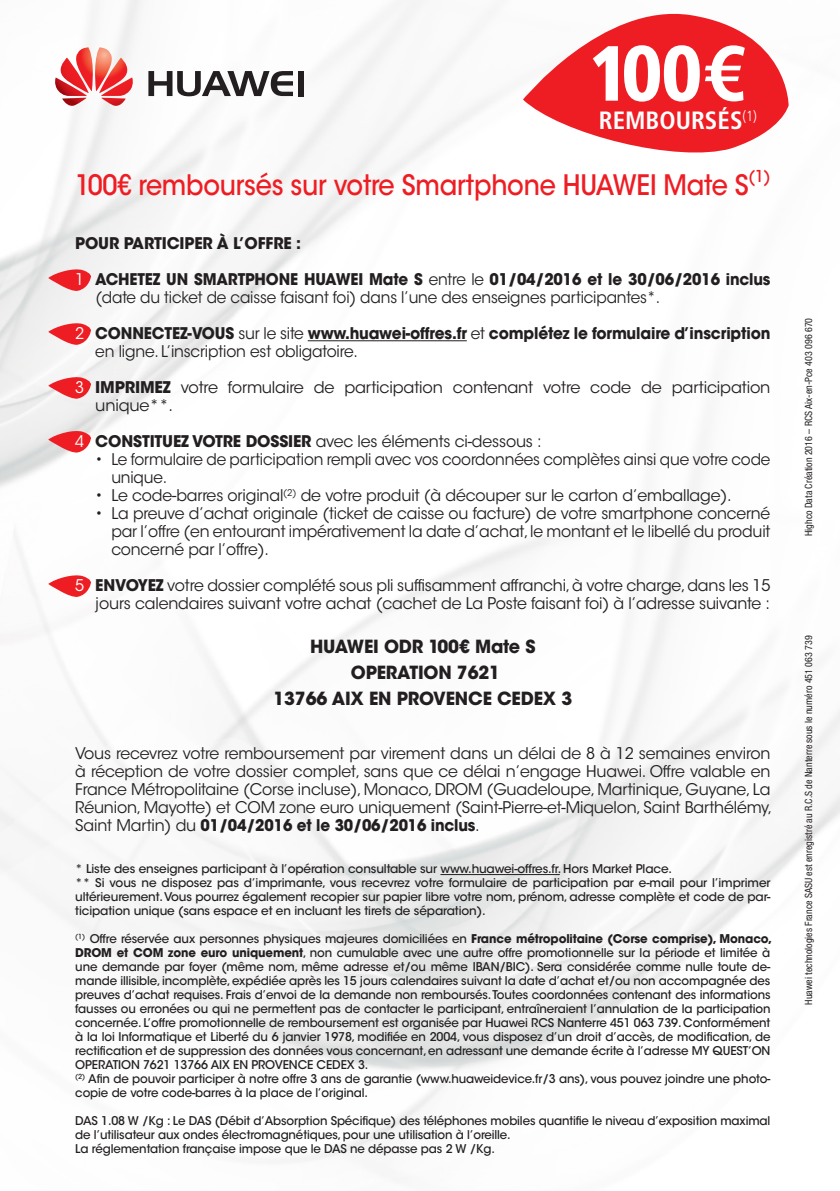
<style>
.page{position:relative;width:840px;height:1191px;background:#fff}
.page>*{position:absolute;margin:0;border:0;box-sizing:border-box;transform-origin:0 0}
.t1{font:900 condensed 78px "Frutiger LT Std";color:#fff}
.t2{font:500 28px "ITC Avant Garde Std";letter-spacing:-.01em;color:#ee1d23;scale:.91 1}
.t3{font:700 condensed 25px "Frutiger LT Std";color:#fff}
.t4{font:700 18px "ITC Avant Garde Std";letter-spacing:-.01em;color:#231f20}
.t5{font:500 16.4px "ITC Avant Garde Std";color:#ee1d23;scale:.91 1}
.t6{font:16px/18px "ITC Avant Garde Std";letter-spacing:-.01em;color:#231f20}
.t7{font:16px/18px "ITC Avant Garde Std";letter-spacing:-.01em;color:#231f20;scale:.95 1}
.t8{font:700 16px/18px "ITC Avant Garde Std";letter-spacing:-.01em;color:#231f20;scale:.96 1}
.t9{font:700 16px "ITC Avant Garde Std";letter-spacing:-.01em;color:#231f20}
.t10{font:500 12px/14px "ITC Avant Garde Std";letter-spacing:-.01em;color:#231f20}
.t11{font:condensed 10px "Helvetica Neue LT Std";color:#231f20}
.s1{font-weight:700}
.s2{color:#fff}
.s3{font-weight:400;color:#fff}
.s4{font-weight:400}
</style>
<div class="page">
<img style="left:0;top:0;width:839px;height:1162px">
<svg style="left:48px;top:267px;width:44px;height:25px"></svg>
<svg style="left:48px;top:321px;width:44px;height:25px"></svg>
<svg style="left:48px;top:375px;width:44px;height:25px"></svg>
<svg style="left:48px;top:429px;width:44px;height:25px"></svg>
<svg style="left:48px;top:573px;width:44px;height:25px"></svg>
<hr style="left:307px;top:340px;width:159px;height:1px;background:#231f20">
<hr style="left:440px;top:874px;width:119px;height:1px;background:#231f20">
<svg style="left:148px;top:71px;width:145px;height:25px"></svg>
<div style="left:298px;top:71px;width:6px;height:25px;background:#231f20"></div>
<svg style="left:54px;top:47px;width:80px;height:61px"></svg>
<svg style="left:522px;top:2px;width:266px;height:162px;fill:#ee1d23"></svg>
<p class="t1" style="left:588px;top:27px;width:157px">100<span class="s1">€</span></p>
<p class="t3" style="left:598px;top:106px;width:160px">REMBOURSÉS<sup>(1)</sup></p>
<p class="t2" style="left:75px;top:168px;width:741px">100€ remboursés sur votre Smartphone HUAWEI Mate S</p>
<p class="t5" style="left:748px;top:166px;width:26px">(1)</p>
<p class="t9" style="left:75px;top:233px;width:227px">POUR PARTICIPER À L’OFFRE :</p>
<p class="t7" style="left:95px;top:270px;width:711px;text-indent:-20px"><span class="s2">1</span> <span class="s1">ACHETEZ UN SMARTPHONE HUAWEI Mate S</span> entre le <span class="s1">01/04/2016 et le 30/06/2016 inclus </span>(date du ticket de caisse faisant foi) dans l’une des enseignes participantes*.</p>
<p class="t8" style="left:95px;top:324px;width:704px;text-indent:-20px"><span class="s3">2</span> CONNECTEZ-VOUS <span class="s4">sur le site</span> www.huawei-offres.fr <span class="s4">et</span> complétez le formulaire d’inscription <span class="s4">en ligne. L’inscription est obligatoire.</span></p>
<p class="t6" style="left:95px;top:378px;width:676px;text-indent:-20px"><span class="s2">3</span> <span class="s1">IMPRIMEZ</span> votre formulaire de participation contenant votre code de participation unique**.</p>
<p class="t6" style="left:75px;top:432px;width:467px"><span class="s2">4</span> <span class="s1">CONSTITUEZ VOTRE DOSSIER</span> avec les éléments ci-dessous :</p>
<p class="t6" style="left:111px;top:450px;width:660px;text-indent:-16px">• Le formulaire de participation rempli avec vos coordonnées complètes ainsi que votre code unique.</p>
<p class="t6" style="left:95px;top:486px;width:637px">• Le code-barres original<sup>(2)</sup> de votre produit (à découper sur le carton d’emballage).</p>
<p class="t6" style="left:111px;top:504px;width:660px;text-align:justify;text-indent:-16px">• La preuve d’achat originale (ticket de caisse ou facture) de votre smartphone concerné par l’offre (en entourant impérativement la date d’achat, le montant et le libellé du produit concerné par l’offre).</p>
<p class="t6" style="left:75px;top:576px;width:696px;text-align:right"><span class="s2">5</span> <span class="s1">ENVOYEZ</span> votre dossier complété sous pli suffisamment affranchi, à votre charge, dans les 15 jours calendaires suivant votre achat (cachet de La Poste faisant foi) à l’adresse suivante :</p>
<p class="t4" style="left:310px;top:635px;width:227px">HUAWEI ODR 100€ Mate S</p>
<p class="t4" style="left:351px;top:661px;width:151px">OPERATION 7621</p>
<p class="t4" style="left:273px;top:687px;width:300px">13766 AIX EN PROVENCE CEDEX 3</p>
<p class="t6" style="left:75px;top:744px;width:698px;text-align:justify">Vous recevrez votre remboursement par virement dans un délai de 8 à 12 semaines environ à réception de votre dossier complet, sans que ce délai n’engage Huawei. Offre valable en France Métropolitaine (Corse incluse), Monaco, DROM (Guadeloupe, Martinique, Guyane, La Réunion, Mayotte) et COM zone euro uniquement (Saint-Pierre-et-Miquelon, Saint Barthélémy, Saint Martin) du <span class="s1">01/04/2016 et le 30/06/2016 inclus</span>.</p>
<p class="t10" style="left:75px;top:862px;width:598px">* Liste des enseignes participant à l’opération consultable sur www.huawei-offres.fr. Hors Market Place.</p>
<p class="t10" style="left:75px;top:876px;width:696px;text-align:justify">** Si vous ne disposez pas d’imprimante, vous recevrez votre formulaire de participation par e-mail pour l’imprimer ultérieurement. Vous pourrez également recopier sur papier libre votre nom, prénom, adresse complète et code de par&shy;ticipation unique (sans espace et en incluant les tirets de séparation).</p>
<p class="t10" style="left:75px;top:932px;width:698px"><sup>(1)</sup> Offre réservée aux personnes physiques majeures domiciliées en <span class="s1">France métropolitaine (Corse comprise), Monaco, DROM et COM zone euro uniquement</span>, non cumulable avec une autre offre promotionnelle sur la période et limitée à une demande par foyer (même nom, même adresse et/ou même IBAN/BIC). Sera considérée comme nulle toute de&shy;mande illisible, incomplète, expédiée après les 15 jours calendaires suivant la date d’achat et/ou non accompagnée des preuves d’achat requises. Frais d’envoi de la demande non remboursés. Toutes coordonnées contenant des informations fausses ou erronées ou qui ne permettent pas de contacter le participant, entraîneraient l’annulation de la participation concernée. L’offre promotionnelle de remboursement est organisée par Huawei RCS Nanterre 451 063 739. Conformément à la loi Informatique et Liberté du 6 janvier 1978, modifiée en 2004, vous disposez d’un droit d’accès, de modification, de rectification et de suppression des données vous concernant, en adressant une demande écrite à l’adresse MY QUEST’ON OPERATION 7621 13766 AIX EN PROVENCE CEDEX 3.</p>
<p class="t10" style="left:75px;top:1072px;width:696px"><sup>(2)</sup> Afin de pouvoir participer à notre offre 3 ans de garantie (www.huaweidevice.fr/3 ans), vous pouvez joindre une photo&shy;copie de votre code-barres à la place de l’original.</p>
<p class="t10" style="left:75px;top:1114px;width:696px">DAS 1.08 W /Kg : Le DAS (Débit d’Absorption Spécifique) des téléphones mobiles quantifie le niveau d’exposition maximal de l’utilisateur aux ondes électromagnétiques, pour une utilisation à l’oreille.</p>
<p class="t10" style="left:75px;top:1142px;width:421px">La réglementation française impose que le DAS ne dépasse pas 2 W /Kg.</p>
<p class="t11" style="left:802px;top:536px;width:220px;rotate:-90deg">Highco Data Création 2016 – RCS Aix-en-Pce 403 096 670</p>
<p class="t11" style="left:802px;top:1004px;width:371px;rotate:-90deg">Huawei technologies France SASU est enregistré au R.C.S de Nanterre sous le numéro 451 063 739</p>
</div>
